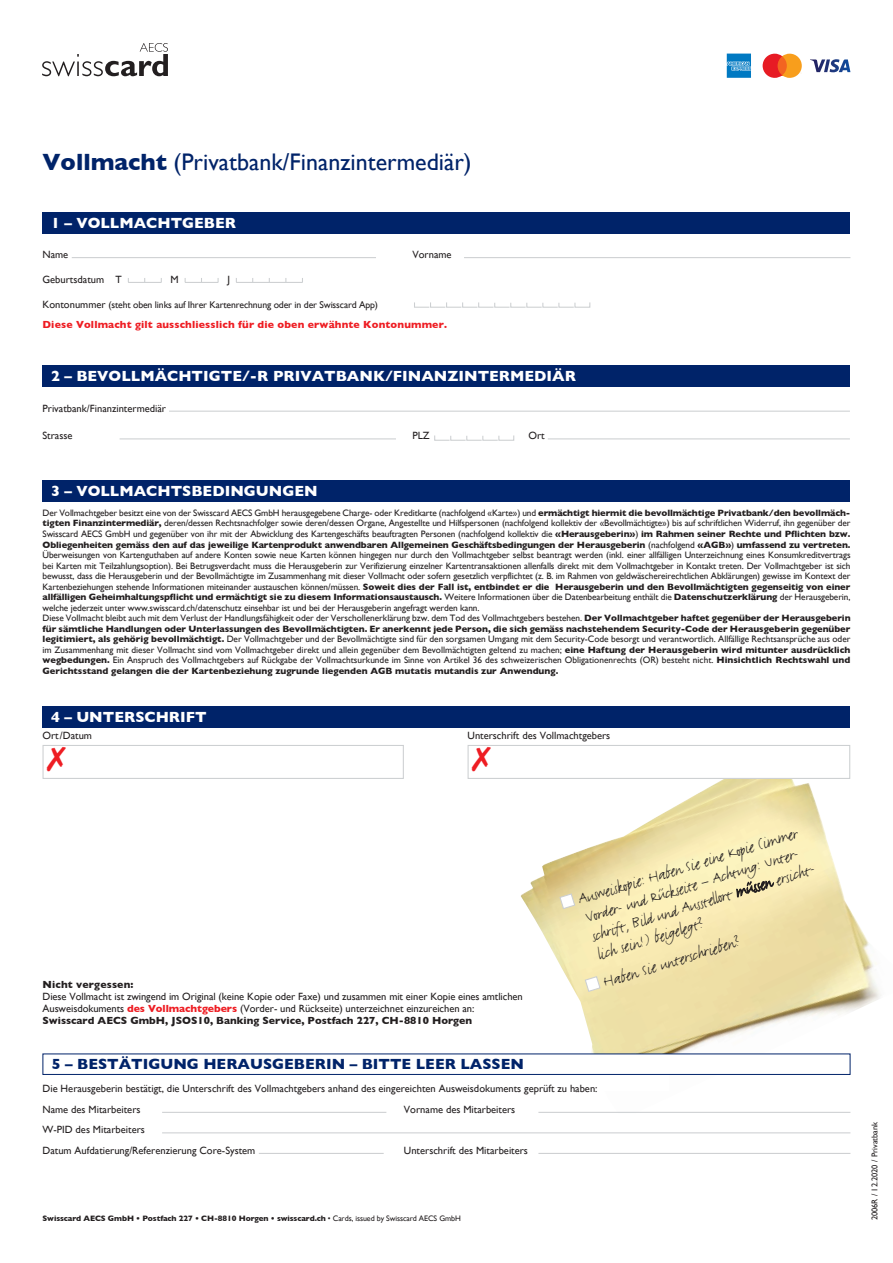
<style>
.page{position:relative;width:893px;height:1263px;background:#fff}
.page>*{position:absolute;margin:0;border:0;box-sizing:border-box;transform-origin:0 0}
.t1{font:33.3px "MS Gothic";color:#ee1d23}
.t2{font:24px "Gill Sans";color:#002369}
.t3{font:18px/19.5px "FF Justlefthand";color:#231f20}
.t4{font:700 15px "Gill Sans";color:#fff}
.t5{font:700 15px "Gill Sans";color:#002369}
.t6{font:10.5px/12px "Gill Sans";color:#231f20}
.t7{font:700 10.5px "Gill Sans";letter-spacing:.015em;color:#ee1d23}
.t8{font:700 10.5px "Gill Sans";letter-spacing:.015em;color:#231f20}
.t9{font:9.75px "Gill Sans";letter-spacing:-.015em;color:#231f20}
.t10{font:9.3px/10.5px "Gill Sans";letter-spacing:-.01em;color:#231f20}
.t11{font:8.4px "Gill Sans";color:#231f20}
.t12{font:700 7.95px "Gill Sans";letter-spacing:-.01em;color:#231f20}
.s1{font-weight:700}
.s2{font-size:10.5px}
.s3{font-weight:700;color:#ee1d23}
.s4{font-weight:400}
</style>
<div class="page">
<div style="left:43px;top:366px;width:807px;height:21px;background:#002369"></div>
<hr style="left:169px;top:411px;width:681px;height:1px;background:#cccfd1">
<hr style="left:120px;top:438px;width:276px;height:1px;background:#cccfd1">
<svg style="left:434px;top:435px;width:64px;height:6px"></svg>
<div style="left:498px;top:435px;width:16px;height:6px;border:1px solid #cccfd1"></div>
<hr style="left:548px;top:438px;width:302px;height:1px;background:#cccfd1">
<div style="left:43px;top:480px;width:807px;height:22px;background:#002369"></div>
<img style="left:521px;top:757px;width:360px;height:356px">
<svg style="left:559px;top:893px;width:17px;height:17px"></svg>
<svg style="left:736px;top:829px;width:38px;height:68px;background:#eae0af"></svg>
<svg style="left:584px;top:975px;width:17px;height:18px"></svg>
<div style="left:43px;top:213px;width:807px;height:21px;background:#002369"></div>
<hr style="left:72px;top:257px;width:304px;height:1px;background:#cccfd1">
<hr style="left:464px;top:257px;width:386px;height:1px;background:#cccfd1">
<hr style="left:128px;top:282px;width:33px;height:1px;background:#cccfd1">
<hr style="left:185px;top:282px;width:33px;height:1px;background:#cccfd1">
<hr style="left:236px;top:282px;width:67px;height:1px;background:#cccfd1">
<svg style="left:414px;top:302px;width:160px;height:6px"></svg>
<div style="left:574px;top:302px;width:16px;height:6px;border:1px solid #cccfd1"></div>
<div style="left:43px;top:745px;width:361px;height:34px;border:1px solid #cccfd1"></div>
<div style="left:43px;top:706px;width:807px;height:21px;background:#002369"></div>
<div style="left:716px;top:743px;width:85px;height:36px;background:#fff"></div>
<div style="left:583px;top:1059px;width:86px;height:31px;background:#fff"></div>
<div style="left:468px;top:745px;width:382px;height:34px;border:1px solid #cccfd1"></div>
<div style="left:43px;top:1054px;width:807px;height:20px;background:#fff"></div>
<div style="left:43px;top:1053px;width:807px;height:22px;border:1px solid #002369"></div>
<hr style="left:162px;top:1112px;width:224px;height:1px;background:#cccfd1">
<hr style="left:538px;top:1112px;width:312px;height:1px;background:#cccfd1">
<hr style="left:162px;top:1132px;width:688px;height:1px;background:#cccfd1">
<hr style="left:259px;top:1153px;width:125px;height:1px;background:#cccfd1">
<hr style="left:538px;top:1153px;width:312px;height:1px;background:#cccfd1">
<svg style="left:42px;top:43px;width:126px;height:33px"></svg>
<svg style="left:810px;top:59px;width:40px;height:13px"></svg>
<svg style="left:763px;top:54px;width:39px;height:24px"></svg>
<svg style="left:727px;top:54px;width:24px;height:24px"></svg>
<h2 class="t2" style="left:43px;top:147px;width:431px"><span class="s1">Vollmacht</span> (Privatbank/Finanzintermediär)</h2>
<h3 class="t4" style="left:51px;top:211px;width:187px">1 – VOLLMACHTGEBER</h3>
<p class="t6" style="left:43px;top:248px;width:27px">Name</p>
<p class="t6" style="left:412px;top:248px;width:41px">Vorname</p>
<p class="t6" style="left:43px;top:273px;width:81px">Geburtsdatum T</p>
<p class="t6" style="left:171px;top:273px;width:10px">M</p>
<p class="t6" style="left:227px;top:273px;width:4px">J</p>
<p class="t9" style="left:43px;top:299px;width:337px"><span class="s2">Kontonummer</span> (steht oben links auf Ihrer Kartenrechnung oder in der Swisscard App)</p>
<p class="t7" style="left:43px;top:316px;width:406px">Diese Vollmacht gilt ausschliesslich für die oben erwähnte Kontonummer.</p>
<h3 class="t4" style="left:51px;top:364px;width:526px">2 – BEVOLLMÄCHTIGTE/-R PRIVATBANK/FINANZINTERMEDIÄR</h3>
<p class="t6" style="left:43px;top:402px;width:125px">Privatbank/Finanzintermediär</p>
<p class="t6" style="left:43px;top:430px;width:32px">Strasse</p>
<p class="t6" style="left:412px;top:430px;width:19px">PLZ</p>
<p class="t6" style="left:529px;top:430px;width:18px">Ort</p>
<h3 class="t4" style="left:51px;top:479px;width:268px">3 – VOLLMACHTSBEDINGUNGEN</h3>
<p class="t10" style="left:43px;top:507px;width:810px">Der Vollmachtgeber besitzt eine von der Swisscard AECS GmbH herausgegebene Charge- oder Kreditkarte (nachfolgend «Karte») und <span class="s1">ermächtigt hiermit die bevollmächtige Privatbank/den bevollmäch&shy;tigten Finanzintermediär,</span> deren/dessen Rechtsnachfolger sowie deren/dessen Organe, Angestellte und Hilfspersonen (nachfolgend kollektiv der «Bevollmächtigte») bis auf schriftlichen Widerruf, ihn gegenüber der Swisscard AECS GmbH und gegenüber von ihr mit der Abwicklung des Kartengeschäfts beauftragten Personen (nachfolgend kollektiv die <span class="s1">«Herausgeberin»</span>) <span class="s1">im Rahmen seiner Rechte und Pflichten bzw.<br>Obliegenheiten gemäss den auf das jeweilige Kartenprodukt anwendbaren Allgemeinen Geschäftsbedingungen der Herausgeberin</span> (nachfolgend <span class="s1">«AGB»</span>) <span class="s1">umfassend zu vertreten.<br></span>Überweisungen von Kartenguthaben auf andere Konten sowie neue Karten können hingegen nur durch den Vollmachtgeber selbst beantragt werden (inkl. einer allfälligen Unterzeichnung eines Konsumkreditvertrags bei Karten mit Teilzahlungsoption). Bei Betrugsverdacht muss die Herausgeberin zur Verifizierung einzelner Kartentransaktionen allenfalls direkt mit dem Vollmachtgeber in Kontakt treten. Der Vollmachtgeber ist sich bewusst, dass die Herausgeberin und der Bevollmächtigte im Zusammenhang mit dieser Vollmacht oder sofern gesetzlich verpflichtet (z. B. im Rahmen von geldwäschereirechtlichen Abklärungen) gewisse im Kontext der Kartenbeziehungen stehende Informationen miteinander austauschen können/müssen. <span class="s1">Soweit dies der Fall ist, entbindet er die Herausgeberin und den Bevollmächtigten gegenseitig von einer allfälligen Geheimhaltungspflicht und ermächtigt sie zu diesem Informationsaustausch.</span> Weitere Informationen über die Datenbearbeitung enthält die <span class="s1">Datenschutzerklärung</span> der Herausgeberin, welche jederzeit unter www.swisscard.ch/datenschutz einsehbar ist und bei der Herausgeberin angefragt werden kann.<br>Diese Vollmacht bleibt auch mit dem Verlust der Handlungsfähigkeit oder der Verschollenerklärung bzw. dem Tod des Vollmachtgebers bestehen. <span class="s1">Der Vollmachtgeber haftet gegenüber der Herausgeberin für sämtliche Handlungen oder Unterlassungen des Bevollmächtigten. Er anerkennt jede Person, die sich gemäss nachstehendem Security-Code der Herausgeberin gegenüber legitimiert, als gehörig bevollmächtigt.</span> Der Vollmachtgeber und der Bevollmächtigte sind für den sorgsamen Umgang mit dem Security-Code besorgt und verantwortlich. Allfällige Rechtsansprüche aus oder im Zusammenhang mit dieser Vollmacht sind vom Vollmachtgeber direkt und allein gegenüber dem Bevollmächtigten geltend zu machen; <span class="s1">eine Haftung der Herausgeberin wird mitunter ausdrücklich wegbedungen.</span> Ein Anspruch des Vollmachtgebers auf Rückgabe der Vollmachtsurkunde im Sinne von Artikel 36 des schweizerischen Obligationenrechts (OR) besteht nicht. <span class="s1">Hinsichtlich Rechtswahl und Gerichtsstand gelangen die der Kartenbeziehung zugrunde liegenden AGB mutatis mutandis zur Anwendung.</span></p>
<h3 class="t4" style="left:51px;top:705px;width:157px">4 – UNTERSCHRIFT</h3>
<h1 class="t1" style="left:40px;top:740px;width:35px">✗</h1>
<p class="t6" style="left:43px;top:729px;width:51px">Ort/Datum</p>
<p class="t6" style="left:468px;top:729px;width:144px">Unterschrift des Vollmachtgebers</p>
<h1 class="t1" style="left:465px;top:740px;width:35px">✗</h1>
<p class="t8" style="left:43px;top:976px;width:92px">Nicht vergessen:</p>
<p class="t6" style="left:43px;top:991px;width:482px">Diese Vollmacht ist zwingend im Original (keine Kopie oder Faxe) und zusammen mit einer Kopie eines amtlichen<br>Ausweisdokuments <span class="s3">des Vollmachtgebers</span> (Vorder- und Rückseite) unterzeichnet einzureichen an:<br><span class="s1">Swisscard AECS GmbH, JSOS10, Banking Service, Postfach 227, CH-8810 Horgen</span></p>
<h3 class="t3" style="left:576px;top:891px;width:240px;rotate:-17deg">Ausweiskopie: Haben Sie eine Kopie (immer Vorder- und Rückseite – Achtung: Unter&shy;schrift, Bild und Ausstellort müssen ersicht&shy;lich sein!) beigelegt?</h3>
<h3 class="t3" style="left:601px;top:973px;width:143px;rotate:-17deg">Haben Sie unterschrieben?</h3>
<h3 class="t5" style="left:52px;top:1052px;width:474px">5 – BESTÄTIGUNG HERAUSGEBERIN – BITTE LEER LASSEN</h3>
<p class="t6" style="left:43px;top:1078px;width:556px;line-height:20.5px">Die Herausgeberin bestätigt, die Unterschrift des Vollmachtgebers anhand des eingereichten Ausweisdokuments geprüft zu haben:<br>Name des Mitarbeiters</p>
<p class="t6" style="left:404px;top:1103px;width:113px">Vorname des Mitarbeiters</p>
<p class="t6" style="left:43px;top:1119px;width:214px;line-height:20.5px">W-PID des Mitarbeiters<br>Datum Aufdatierung/Referenzierung Core-System</p>
<p class="t6" style="left:404px;top:1144px;width:126px">Unterschrift des Mitarbeiters</p>
<p class="t12" style="left:43px;top:1211px;width:420px">Swisscard AECS GmbH • Postfach 227 • CH-8810 Horgen • swisscard.ch <span class="s4">• Cards, issued by Swisscard AECS GmbH</span></p>
<p class="t11" style="left:870px;top:1220px;width:100px;rotate:-90deg">2006R / 12.2020 / Privatbank</p>
</div>
